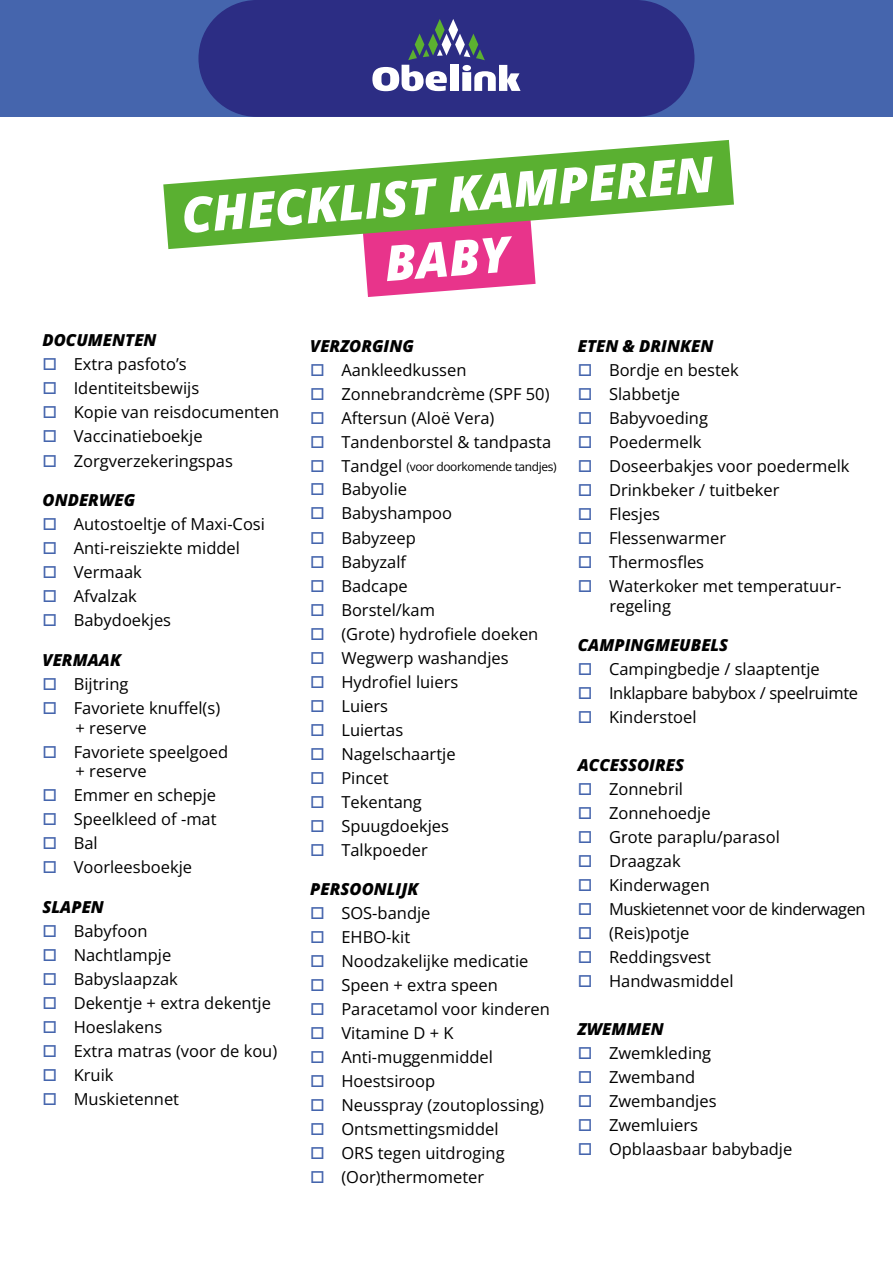
<style>
.page{position:relative;width:893px;height:1263px;background:#fff}
.page>*{position:absolute;margin:0;border:0;box-sizing:border-box;transform-origin:0 0}
.t1{font:italic 49.05px "Open Sans";color:#fff}
.t2{font:16.5px/19.8px "Open Sans";color:#000}
.t3{font:italic 16.5px "Open Sans";color:#000}
.t4{font:16.5px "Open Sans";letter-spacing:-.02em;color:#000}
.t5{font:16.5px "Open Sans";letter-spacing:-.03em;color:#000}
.t6{font:12px "Open Sans";letter-spacing:-.03em;color:#000}
.s1{color:#4565ad}
.s2{font-size:16.5px}
</style>
<div class="page">
<div style="left:0;top:0;width:893px;height:117px;background:#4565ad"></div>
<div style="left:198px;top:0;width:496px;height:117px;background:#2c2d84;border-radius:58px"></div>
<svg style="left:372px;top:19px;width:149px;height:72px"></svg>
<svg style="left:364px;top:249px;width:172px;height:48px;background:#eb539c"></svg>
<svg style="left:163px;top:140px;width:571px;height:109px;fill:#5ab031"></svg>
<h1 class="t1" style="left:179px;top:183px;width:535px;rotate:-5deg">CHECKLIST KAMPEREN</h1>
<p class="t3" style="left:43px;top:329px;width:116px">DOCUMENTEN</p>
<p class="t2" style="left:43px;top:354px;width:146px"><span class="s1">□</span> Extra pasfoto’s</p>
<p class="t2" style="left:43px;top:378px;width:158px"><span class="s1">□</span> Identiteitsbewijs</p>
<p class="t2" style="left:43px;top:402px;width:238px"><span class="s1">□</span> Kopie van reisdocumenten</p>
<p class="t2" style="left:43px;top:426px;width:162px"><span class="s1">□</span> Vaccinatieboekje</p>
<p class="t2" style="left:43px;top:450px;width:192px"><span class="s1">□</span> Zorgverzekeringspas</p>
<p class="t3" style="left:43px;top:489px;width:94px">ONDERWEG</p>
<p class="t2" style="left:43px;top:514px;width:224px"><span class="s1">□</span> Autostoeltje of Maxi-Cosi</p>
<p class="t2" style="left:43px;top:538px;width:199px"><span class="s1">□</span> Anti-reisziekte middel</p>
<p class="t2" style="left:43px;top:562px;width:101px"><span class="s1">□</span> Vermaak</p>
<p class="t2" style="left:43px;top:586px;width:96px"><span class="s1">□</span> Afvalzak</p>
<p class="t2" style="left:43px;top:610px;width:130px"><span class="s1">□</span> Babydoekjes</p>
<p class="t3" style="left:43px;top:648px;width:80px">VERMAAK</p>
<p class="t2" style="left:43px;top:673px;width:88px"><span class="s1">□</span> Bijtring</p>
<p class="t2" style="left:76px;top:697px;width:146px;text-indent:-33px"><span class="s1">□</span> Favoriete knuffel(s) + reserve</p>
<p class="t2" style="left:76px;top:741px;width:154px;text-indent:-33px"><span class="s1">□</span> Favoriete speelgoed + reserve</p>
<p class="t2" style="left:43px;top:785px;width:175px"><span class="s1">□</span> Emmer en schepje</p>
<p class="t2" style="left:43px;top:809px;width:176px"><span class="s1">□</span> Speelkleed of -mat</p>
<p class="t2" style="left:43px;top:833px;width:57px"><span class="s1">□</span> Bal</p>
<p class="t2" style="left:43px;top:857px;width:151px"><span class="s1">□</span> Voorleesboekje</p>
<p class="t3" style="left:43px;top:895px;width:63px">SLAPEN</p>
<p class="t2" style="left:43px;top:921px;width:106px"><span class="s1">□</span> Babyfoon</p>
<p class="t2" style="left:43px;top:945px;width:130px"><span class="s1">□</span> Nachtlampje</p>
<p class="t2" style="left:43px;top:969px;width:137px"><span class="s1">□</span> Babyslaapzak</p>
<p class="t2" style="left:43px;top:993px;width:230px"><span class="s1">□</span> Dekentje + extra dekentje</p>
<p class="t2" style="left:43px;top:1017px;width:121px"><span class="s1">□</span> Hoeslakens</p>
<p class="t2" style="left:43px;top:1041px;width:236px"><span class="s1">□</span> Extra matras (voor de kou)</p>
<p class="t2" style="left:43px;top:1065px;width:72px"><span class="s1">□</span> Kruik</p>
<p class="t2" style="left:43px;top:1089px;width:138px"><span class="s1">□</span> Muskietennet</p>
<h1 class="t1" style="left:382px;top:230px;width:126px;rotate:-5deg">BABY</h1>
<p class="t3" style="left:310px;top:334px;width:105px">VERZORGING</p>
<p class="t2" style="left:310px;top:359px;width:158px"><span class="s1">□</span> Aankleedkussen</p>
<p class="t2" style="left:310px;top:383px;width:241px"><span class="s1">□</span> Zonnebrandcrème (SPF 50)</p>
<p class="t2" style="left:310px;top:407px;width:186px"><span class="s1">□</span> Aftersun (Aloë Vera)</p>
<p class="t2" style="left:310px;top:431px;width:243px"><span class="s1">□</span> Tandenborstel &amp; tandpasta</p>
<p class="t6" style="left:310px;top:459px;width:248px"><span class="s1">□</span> <span class="s2">Tandgel</span> (voor doorkomende tandjes)</p>
<p class="t2" style="left:310px;top:479px;width:98px"><span class="s1">□</span> Babyolie</p>
<p class="t2" style="left:310px;top:503px;width:143px"><span class="s1">□</span> Babyshampoo</p>
<p class="t2" style="left:310px;top:527px;width:107px"><span class="s1">□</span> Babyzeep</p>
<p class="t2" style="left:310px;top:551px;width:98px"><span class="s1">□</span> Babyzalf</p>
<p class="t2" style="left:310px;top:575px;width:99px"><span class="s1">□</span> Badcape</p>
<p class="t2" style="left:310px;top:599px;width:126px"><span class="s1">□</span> Borstel/kam</p>
<p class="t2" style="left:310px;top:623px;width:230px"><span class="s1">□</span> (Grote) hydrofiele doeken</p>
<p class="t2" style="left:310px;top:647px;width:200px"><span class="s1">□</span> Wegwerp washandjes</p>
<p class="t2" style="left:310px;top:671px;width:150px"><span class="s1">□</span> Hydrofiel luiers</p>
<p class="t2" style="left:310px;top:695px;width:79px"><span class="s1">□</span> Luiers</p>
<p class="t2" style="left:310px;top:719px;width:95px"><span class="s1">□</span> Luiertas</p>
<p class="t2" style="left:310px;top:743px;width:147px"><span class="s1">□</span> Nagelschaartje</p>
<p class="t2" style="left:310px;top:767px;width:80px"><span class="s1">□</span> Pincet</p>
<p class="t2" style="left:310px;top:791px;width:113px"><span class="s1">□</span> Tekentang</p>
<p class="t2" style="left:310px;top:815px;width:140px"><span class="s1">□</span> Spuugdoekjes</p>
<p class="t2" style="left:310px;top:839px;width:119px"><span class="s1">□</span> Talkpoeder</p>
<p class="t3" style="left:310px;top:878px;width:110px">PERSOONLIJK</p>
<p class="t2" style="left:310px;top:903px;width:122px"><span class="s1">□</span> SOS-bandje</p>
<p class="t2" style="left:310px;top:927px;width:102px"><span class="s1">□</span> EHBO-kit</p>
<p class="t2" style="left:310px;top:951px;width:220px"><span class="s1">□</span> Noodzakelijke medicatie</p>
<p class="t2" style="left:310px;top:975px;width:189px"><span class="s1">□</span> Speen + extra speen</p>
<p class="t2" style="left:310px;top:999px;width:241px"><span class="s1">□</span> Paracetamol voor kinderen</p>
<p class="t2" style="left:310px;top:1023px;width:145px"><span class="s1">□</span> Vitamine D + K</p>
<p class="t2" style="left:310px;top:1047px;width:184px"><span class="s1">□</span> Anti-muggenmiddel</p>
<p class="t2" style="left:310px;top:1071px;width:127px"><span class="s1">□</span> Hoestsiroop</p>
<p class="t2" style="left:310px;top:1095px;width:235px"><span class="s1">□</span> Neusspray (zoutoplossing)</p>
<p class="t2" style="left:310px;top:1119px;width:190px"><span class="s1">□</span> Ontsmettingsmiddel</p>
<p class="t2" style="left:310px;top:1143px;width:196px"><span class="s1">□</span> ORS tegen uitdroging</p>
<p class="t2" style="left:310px;top:1167px;width:176px"><span class="s1">□</span> (Oor)thermometer</p>
<p class="t3" style="left:578px;top:334px;width:137px">ETEN &amp; DRINKEN</p>
<p class="t2" style="left:578px;top:359px;width:163px"><span class="s1">□</span> Bordje en bestek</p>
<p class="t2" style="left:578px;top:383px;width:104px"><span class="s1">□</span> Slabbetje</p>
<p class="t2" style="left:578px;top:407px;width:132px"><span class="s1">□</span> Babyvoeding</p>
<p class="t2" style="left:578px;top:431px;width:125px"><span class="s1">□</span> Poedermelk</p>
<p class="t2" style="left:578px;top:455px;width:273px"><span class="s1">□</span> Doseerbakjes voor poedermelk</p>
<p class="t2" style="left:578px;top:479px;width:203px"><span class="s1">□</span> Drinkbeker / tuitbeker</p>
<p class="t2" style="left:578px;top:503px;width:84px"><span class="s1">□</span> Flesjes</p>
<p class="t2" style="left:578px;top:527px;width:150px"><span class="s1">□</span> Flessenwarmer</p>
<p class="t2" style="left:578px;top:551px;width:128px"><span class="s1">□</span> Thermosfles</p>
<p class="t2" style="left:609px;top:575px;width:234px;text-indent:-31px"><span class="s1">□</span> Waterkoker met temperatuur&shy;regeling</p>
<p class="t3" style="left:578px;top:634px;width:152px">CAMPINGMEUBELS</p>
<p class="t2" style="left:578px;top:659px;width:243px"><span class="s1">□</span> Campingbedje / slaaptentje</p>
<p class="t4" style="left:578px;top:682px;width:282px"><span class="s1">□</span> Inklapbare babybox / speelruimte</p>
<p class="t2" style="left:578px;top:707px;width:120px"><span class="s1">□</span> Kinderstoel</p>
<p class="t3" style="left:578px;top:754px;width:108px">ACCESSOIRES</p>
<p class="t2" style="left:578px;top:779px;width:107px"><span class="s1">□</span> Zonnebril</p>
<p class="t2" style="left:578px;top:803px;width:134px"><span class="s1">□</span> Zonnehoedje</p>
<p class="t2" style="left:578px;top:827px;width:204px"><span class="s1">□</span> Grote paraplu/parasol</p>
<p class="t2" style="left:578px;top:851px;width:104px"><span class="s1">□</span> Draagzak</p>
<p class="t2" style="left:578px;top:875px;width:133px"><span class="s1">□</span> Kinderwagen</p>
<p class="t5" style="left:578px;top:898px;width:289px"><span class="s1">□</span> Muskietennet voor de kinderwagen</p>
<p class="t2" style="left:578px;top:923px;width:113px"><span class="s1">□</span> (Reis)potje</p>
<p class="t2" style="left:578px;top:947px;width:135px"><span class="s1">□</span> Reddingsvest</p>
<p class="t2" style="left:578px;top:971px;width:157px"><span class="s1">□</span> Handwasmiddel</p>
<p class="t3" style="left:578px;top:1018px;width:87px">ZWEMMEN</p>
<p class="t2" style="left:578px;top:1043px;width:135px"><span class="s1">□</span> Zwemkleding</p>
<p class="t2" style="left:578px;top:1067px;width:119px"><span class="s1">□</span> Zwemband</p>
<p class="t2" style="left:578px;top:1091px;width:140px"><span class="s1">□</span> Zwembandjes</p>
<p class="t2" style="left:578px;top:1115px;width:122px"><span class="s1">□</span> Zwemluiers</p>
<p class="t2" style="left:578px;top:1139px;width:216px"><span class="s1">□</span> Opblaasbaar babybadje</p>
</div>
